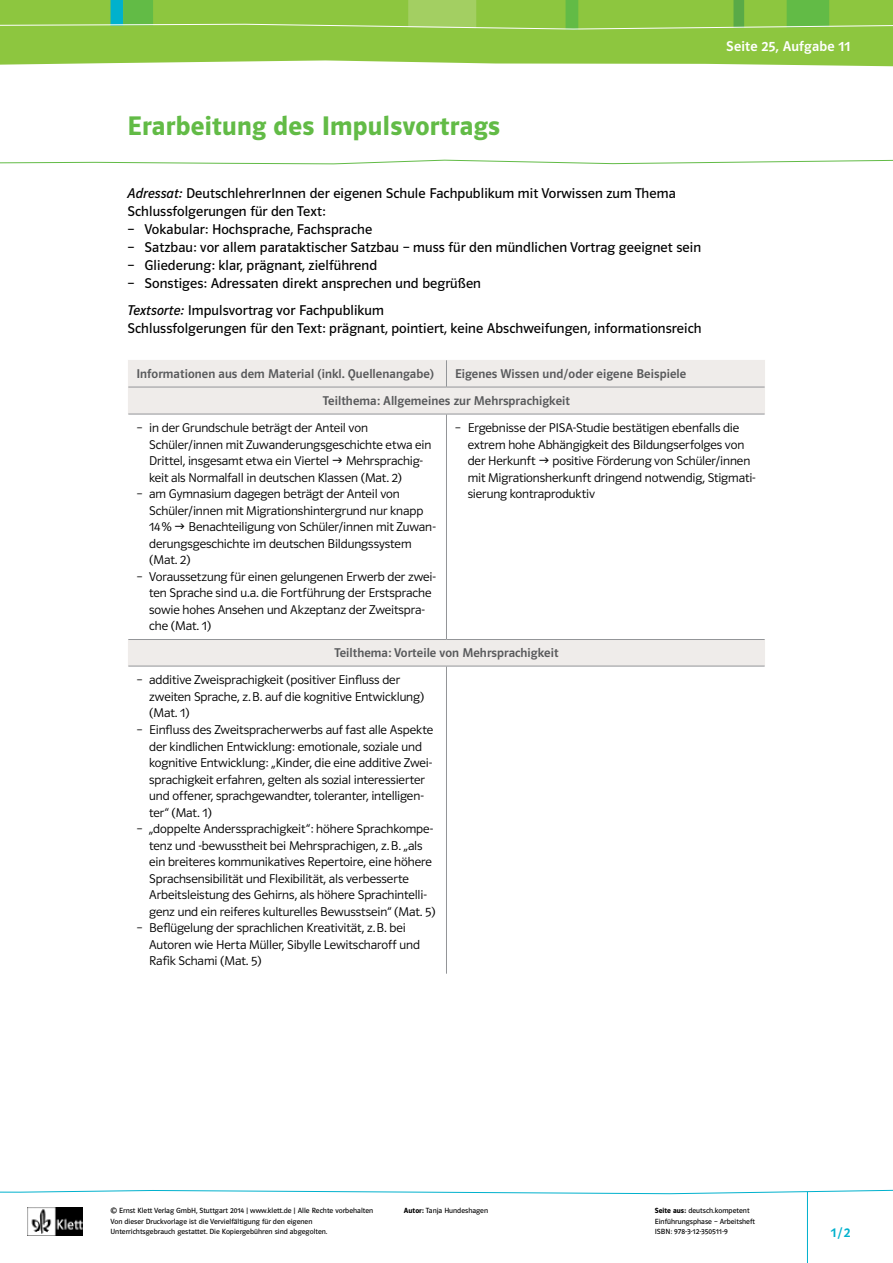
<style>
.page{position:relative;width:893px;height:1263px;background:#fff}
.page>*{position:absolute;margin:0;border:0;box-sizing:border-box;transform-origin:0 0}
.t1{font:27px "Polo ST11 K Hfett";letter-spacing:.01em;color:#62bb46}
.t2{font:14.25px/18px "Polo ST11 K Buch";letter-spacing:.005em;color:#000}
.t3{font:14.25px "Polo ST11 K Krftg";letter-spacing:.015em;color:#fff}
.t4{font:13.5px "Polo ST11 K Krftg";color:#00b1cd}
.t5{font:12.75px/16.5px "Polo ST11 K Leicht";letter-spacing:-.005em;color:#000}
.t6{font:12.75px/27px "Polo ST11 K Krftg";letter-spacing:.005em;color:#58595b}
.t7{font:7.5px/10.1px "Polo ST11 K Buch";color:#000}
.s1{font-family:"Polo ST11 K Buch Kursiv"}
.s2{font-family:"Polo ST11 K Hfett"}
</style>
<div class="page">
<svg style="left:0;top:30px;width:893px;height:36px;background:#95ca4d"></svg>
<svg style="left:0;top:0;width:893px;height:30px;background:#8cc74a"></svg>
<img style="left:27px;top:1207px;width:56px;height:28px">
<svg style="left:0;top:159px;width:893px;height:6px"></svg>
<svg style="left:0;top:1189px;width:893px;height:5px"></svg>
<hr style="left:807px;top:1192px;width:1px;height:71px;background:#00b1cd">
<svg style="left:128px;top:360px;width:637px;height:306px"></svg>
<svg style="left:446px;top:360px;width:1px;height:27px"></svg>
<hr style="left:128px;top:387px;width:318px;height:1px;background:#939598">
<hr style="left:446px;top:387px;width:319px;height:1px;background:#939598">
<hr style="left:446px;top:414px;width:1px;height:225px;background:#939598">
<hr style="left:446px;top:666px;width:1px;height:308px;background:#939598">
<hr style="left:128px;top:414px;width:318px;height:1px;background:#939598">
<hr style="left:446px;top:414px;width:319px;height:1px;background:#939598">
<hr style="left:128px;top:639px;width:318px;height:1px;background:#939598">
<hr style="left:446px;top:639px;width:319px;height:1px;background:#939598">
<hr style="left:128px;top:666px;width:318px;height:1px;background:#939598">
<hr style="left:446px;top:666px;width:319px;height:1px;background:#939598">
<svg style="left:333px;top:458px;width:9px;height:5px"></svg>
<svg style="left:175px;top:524px;width:10px;height:5px"></svg>
<svg style="left:539px;top:458px;width:10px;height:5px"></svg>
<h1 class="t1" style="left:128px;top:111px;width:374px">Erarbeitung des Impulsvortrags</h1>
<p class="t3" style="left:726px;top:39px;width:126px">Seite 25, Aufgabe 11</p>
<p class="t2" style="left:128px;top:184px;width:575px"><span class="s1">Adressat:</span> DeutschlehrerInnen der eigenen Schule Fachpublikum mit Vorwissen zum Thema Schlussfolgerungen für den Text:<br>− Vokabular: Hochsprache, Fachsprache<br>− Satzbau: vor allem parataktischer Satzbau – muss für den mündlichen Vortrag geeignet sein − Gliederung: klar, prägnant, zielführend<br>− Sonstiges: Adressaten direkt ansprechen und begrüßen</p>
<p class="t2" style="left:128px;top:301px;width:576px"><span class="s1">Textsorte:</span> Impulsvortrag vor Fachpublikum<br>Schlussfolgerungen für den Text: prägnant, pointiert, keine Abschweifungen, informationsreich</p>
<p class="t6" style="left:136px;top:360px;width:299px">Informationen aus dem Material (inkl. Quellenangabe)</p>
<p class="t6" style="left:323px;top:360px;width:365px;text-indent:132px">Eigenes Wissen und/oder eigene Beispiele<br>Teilthema: Allgemeines zur Mehrsprachigkeit</p>
<p class="t5" style="left:149px;top:420px;width:284px;text-indent:-13px">– in der Grundschule beträgt der Anteil von<br>Schüler/innen mit Zuwanderungsgeschichte etwa ein<br>Drittel, insgesamt etwa ein Viertel</p>
<p class="t5" style="left:468px;top:420px;width:278px;text-indent:-13px">– Ergebnisse der PISA-Studie bestätigen ebenfalls die extrem hohe Abhängigkeit des Bildungserfolges von der Herkunft</p>
<p class="t5" style="left:468px;top:453px;width:290px;text-indent:85px">positive Förderung von Schüler/innen mit Migrationsherkunft dringend notwendig, Stigmati&shy;sierung kontraproduktiv</p>
<p class="t5" style="left:149px;top:453px;width:275px;text-indent:197px">Mehrsprachig&shy;keit als Normalfall in deutschen Klassen (Mat. 2)</p>
<p class="t5" style="left:149px;top:486px;width:276px;text-indent:-13px">– am Gymnasium dagegen beträgt der Anteil von<br>Schüler/innen mit Migrationshintergrund nur knapp<br>14%</p>
<p class="t5" style="left:149px;top:519px;width:288px;text-indent:39px">Benachteiligung von Schüler/innen mit Zuwan&shy;derungsgeschichte im deutschen Bildungssystem (Mat. 2)</p>
<p class="t5" style="left:149px;top:568px;width:288px;text-indent:-13px">– Voraussetzung für einen gelungenen Erwerb der zwei&shy;ten Sprache sind u.a. die Fortführung der Erstsprache sowie hohes Ansehen und Akzeptanz der Zweitspra&shy;che (Mat. 1)</p>
<p class="t6" style="left:334px;top:639px;width:226px">Teilthema: Vorteile von Mehrsprachigkeit</p>
<p class="t5" style="left:149px;top:672px;width:277px;text-indent:-13px">– additive Zweisprachigkeit (positiver Einfluss der zweiten Sprache, z.B. auf die kognitive Entwicklung) (Mat. 1)</p>
<p class="t5" style="left:149px;top:721px;width:286px;text-indent:-13px">– Einfluss des Zweitspracherwerbs auf fast alle Aspekte der kindlichen Entwicklung: emotionale, soziale und kognitive Entwicklung: „Kinder, die eine additive Zwei&shy;sprachigkeit erfahren, gelten als sozial interessierter und offener, sprachgewandter, toleranter, intelligen&shy;ter“ (Mat. 1)</p>
<p class="t5" style="left:149px;top:820px;width:288px;text-indent:-13px">– „doppelte Anderssprachigkeit“: höhere Sprachkompe&shy;tenz und -bewusstheit bei Mehrsprachigen, z.B. „als ein breiteres kommunikatives Repertoire, eine höhere Sprachsensibilität und Flexibilität, als verbesserte Arbeitsleistung des Gehirns, als höhere Sprachintelli&shy;genz und ein reiferes kulturelles Bewusstsein“ (Mat. 5)</p>
<p class="t5" style="left:149px;top:919px;width:272px;text-indent:-13px">– Beflügelung der sprachlichen Kreativität, z.B. bei<br>Autoren wie Herta Müller, Sibylle Lewitscharoff und<br>Rafik Schami (Mat. 5)</p>
<p class="t7" style="left:111px;top:1206px;width:264px">© Ernst Klett Verlag GmbH, Stuttgart 2014 | www.klett.de | Alle Rechte vorbehalten<br>Von dieser Druckvorlage ist die Vervielfältigung für den eigenen<br>Unterrichtsgebrauch gestattet. Die Kopiergebühren sind abgegolten.</p>
<p class="t7" style="left:404px;top:1206px;width:86px"><span class="s2">Autor:</span> Tanja Hundeshagen</p>
<p class="t7" style="left:655px;top:1206px;width:102px"><span class="s2">Seite aus:</span> deutsch.kompetent<br>Einführungsphase – Arbeitsheft<br>ISBN: 978-3-12-350511-9</p>
<p class="t4" style="left:831px;top:1225px;width:21px">1/2</p>
</div>
